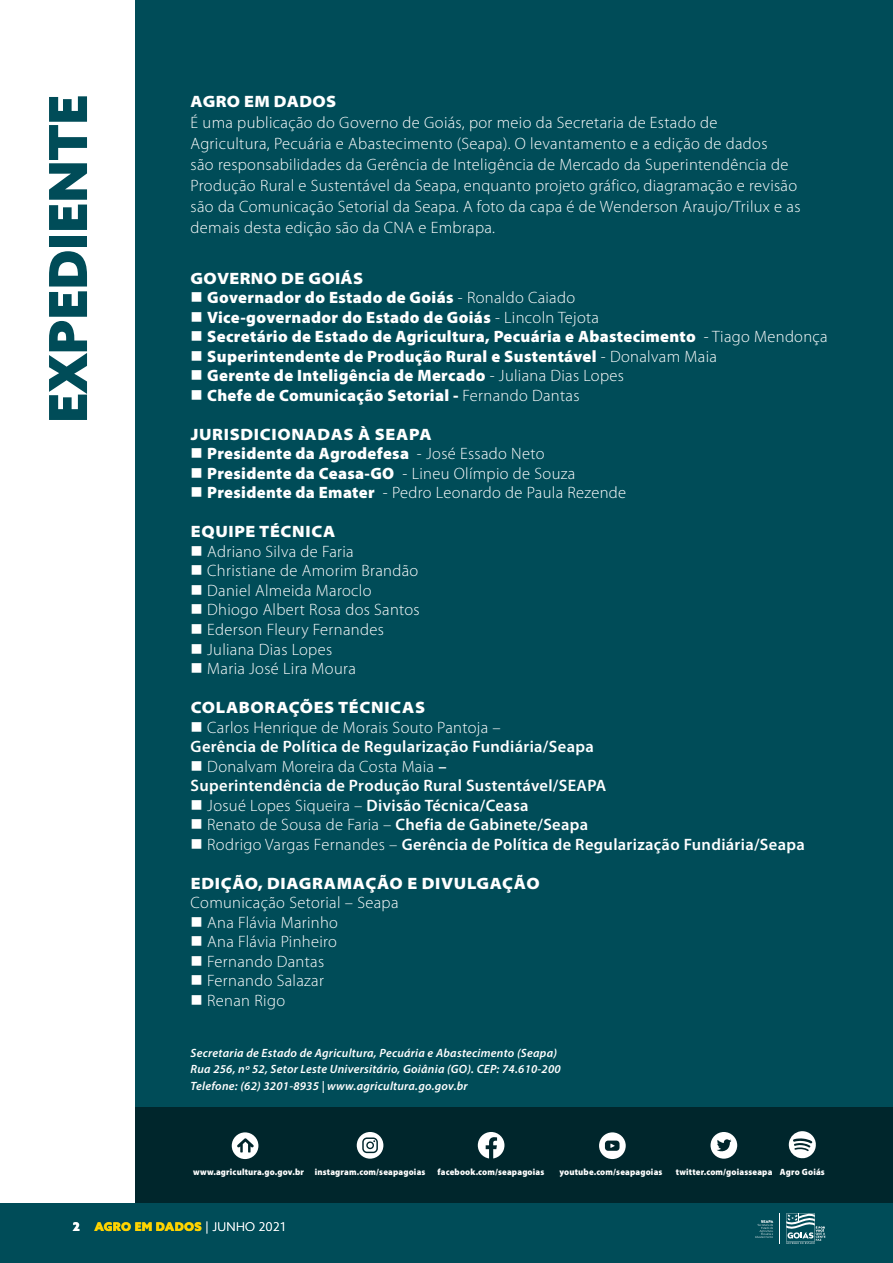
<style>
.page{position:relative;width:893px;height:1263px;background:#fff}
.page>*{position:absolute;margin:0;border:0;box-sizing:border-box;transform-origin:0 0}
.t1{font:900 52.5px "Azo Sans";color:#004c58}
.t2{font:300 16.5px/21px "Myriad Pro";letter-spacing:.02em;color:#fff}
.t3{font:900 16.5px "Myriad Pro";letter-spacing:.02em;color:#fff}
.t4{font:600 16.5px/19.5px "Myriad Pro";letter-spacing:.02em;color:#fff}
.t5{font:900 semi-expanded 16.5px "Myriad Pro";letter-spacing:.04em;color:#fff}
.t6{font:900 semi-expanded 16.5px "Myriad Pro";letter-spacing:.02em;color:#fff}
.t7{font:italic 600 12px/16.5px "Myriad Pro";letter-spacing:.02em;color:#fff}
.t8{font:900 12px "Azo Sans";letter-spacing:.025em;color:#ffd400}
.t9{font:900 9.15px "Myriad Pro";letter-spacing:.02em;color:#fff;scale:.95 1}
.s1{font-weight:300}
.s2{font-weight:900}
.s3{color:#fff}
.s4{font-weight:300;color:#fff}
</style>
<div class="page">
<div style="left:0;top:1203px;width:893px;height:60px;background:#004c58"></div>
<svg style="left:755px;top:1220px;width:19px;height:18px"></svg>
<hr style="left:780px;top:1213px;width:1px;height:31px;background:#fff">
<svg style="left:786px;top:1213px;width:39px;height:31px"></svg>
<div style="left:135px;top:0;width:758px;height:1208px;background:#004c58"></div>
<div style="left:135px;top:1107px;width:758px;height:95px;background:#00262c"></div>
<svg style="left:232px;top:1132px;width:26px;height:27px"></svg>
<svg style="left:357px;top:1132px;width:26px;height:27px"></svg>
<svg style="left:478px;top:1132px;width:26px;height:26px"></svg>
<svg style="left:599px;top:1132px;width:27px;height:27px"></svg>
<svg style="left:710px;top:1132px;width:27px;height:27px"></svg>
<svg style="left:789px;top:1131px;width:27px;height:28px"></svg>
<h1 class="t1" style="left:33px;top:423px;width:330px;rotate:-90deg">EXPEDIENTE</h1>
<p class="t6" style="left:191px;top:92px;width:147px">AGRO EM DADOS</p>
<p class="t2" style="left:191px;top:112px;width:611px">É uma publicação do Governo de Goiás, por meio da Secretaria de Estado de Agricultura, Pecuária e Abastecimento (Seapa). O levantamento e a edição de dados<br>são responsabilidades da Gerência de Inteligência de Mercado da Superintendência de Produção Rural e Sustentável da Seapa, enquanto projeto gráfico, diagramação e revisão são da Comunicação Setorial da Seapa. A foto da capa é de Wenderson Araujo/Trilux e as demais desta edição são da CNA e Embrapa.</p>
<p class="t6" style="left:191px;top:269px;width:174px">GOVERNO DE GOIÁS</p>
<p class="t3" style="left:191px;top:288px;width:386px">■ Governador do Estado de Goiás <span class="s1">- Ronaldo Caiado</span></p>
<p class="t3" style="left:191px;top:308px;width:410px">■ Vice-governador do Estado de Goiás <span class="s1">- Lincoln Tejota</span></p>
<p class="t3" style="left:191px;top:327px;width:639px">■ Secretário de Estado de Agricultura, Pecuária e Abastecimento <span class="s1">- Tiago Mendonça</span></p>
<p class="t3" style="left:191px;top:347px;width:528px">■ Superintendente de Produção Rural e Sustentável <span class="s1">- Donalvam Maia</span></p>
<p class="t3" style="left:191px;top:366px;width:435px">■ Gerente de Inteligência de Mercado <span class="s1">- Juliana Dias Lopes</span></p>
<p class="t3" style="left:191px;top:386px;width:390px">■ Chefe de Comunicação Setorial - <span class="s1">Fernando Dantas</span></p>
<p class="t5" style="left:191px;top:425px;width:242px">JURISDICIONADAS À SEAPA</p>
<p class="t3" style="left:191px;top:444px;width:355px">■ Presidente da Agrodefesa <span class="s1">- José Essado Neto</span></p>
<p class="t3" style="left:191px;top:464px;width:386px">■ Presidente da Ceasa-GO <span class="s1">- Lineu Olímpio de Souza</span></p>
<p class="t2" style="left:191px;top:483px;width:437px">■ <span class="s2">Presidente da Emater</span> - Pedro Leonardo de Paula Rezende</p>
<p class="t5" style="left:191px;top:522px;width:146px">EQUIPE TÉCNICA</p>
<p class="t2" style="left:191px;top:541px;width:165px">■ Adriano Silva de Faria</p>
<p class="t2" style="left:191px;top:561px;width:229px">■ Christiane de Amorim Brandão</p>
<p class="t2" style="left:191px;top:580px;width:182px">■ Daniel Almeida Maroclo</p>
<p class="t2" style="left:191px;top:600px;width:231px">■ Dhiogo Albert Rosa dos Santos</p>
<p class="t2" style="left:191px;top:619px;width:195px">■ Ederson Fleury Fernandes</p>
<p class="t2" style="left:191px;top:639px;width:143px">■ Juliana Dias Lopes</p>
<p class="t2" style="left:191px;top:658px;width:167px">■ Maria José Lira Moura</p>
<p class="t5" style="left:191px;top:698px;width:236px">COLABORAÇÕES TÉCNICAS</p>
<p class="t4" style="left:191px;top:717px;width:405px">■ <span class="s1">Carlos Henrique de Morais Souto Pantoja –<br></span>Gerência de Política de Regularização Fundiária/Seapa</p>
<p class="t4" style="left:191px;top:756px;width:417px">■ <span class="s1">Donalvam Moreira da Costa Maia</span> –<br>Superintendência de Produção Rural Sustentável/SEAPA</p>
<p class="t4" style="left:191px;top:795px;width:339px">■ <span class="s1">Josué Lopes Siqueira –</span> Divisão Técnica/Ceasa</p>
<p class="t4" style="left:191px;top:814px;width:399px">■ <span class="s1">Renato de Sousa de Faria –</span> Chefia de Gabinete/Seapa</p>
<p class="t4" style="left:191px;top:834px;width:616px">■ <span class="s1">Rodrigo Vargas Fernandes –</span> Gerência de Política de Regularização Fundiária/Seapa</p>
<p class="t5" style="left:191px;top:873px;width:350px">EDIÇÃO, DIAGRAMAÇÃO E DIVULGAÇÃO</p>
<p class="t2" style="left:191px;top:892px;width:209px">Comunicação Setorial – Seapa</p>
<p class="t2" style="left:191px;top:912px;width:149px">■ Ana Flávia Marinho</p>
<p class="t2" style="left:191px;top:931px;width:148px">■ Ana Flávia Pinheiro</p>
<p class="t2" style="left:191px;top:951px;width:135px">■ Fernando Dantas</p>
<p class="t2" style="left:191px;top:970px;width:135px">■ Fernando Salazar</p>
<p class="t2" style="left:191px;top:990px;width:96px">■ Renan Rigo</p>
<p class="t7" style="left:191px;top:1044px;width:372px">Secretaria de Estado de Agricultura, Pecuária e Abastecimento (Seapa)<br>Rua 256, nº 52, Setor Leste Universitário, Goiânia (GO). CEP: 74.610-200<br>Telefone: (62) 3201-8935 | www.agricultura.go.gov.br</p>
<p class="t9" style="left:193px;top:1166px;width:246px">www.agricultura.go.gov.br instagram.com/seapagoias</p>
<p class="t9" style="left:438px;top:1166px;width:114px">facebook.com/seapagoias</p>
<p class="t9" style="left:559px;top:1166px;width:110px">youtube.com/seapagoias</p>
<p class="t9" style="left:676px;top:1166px;width:158px">twitter.com/goiasseapa Agro Goiás</p>
<p class="t8" style="left:73px;top:1219px;width:215px"><span class="s3">2</span> AGRO EM DADOS <span class="s4">| JUNHO 2021</span></p>
</div>
